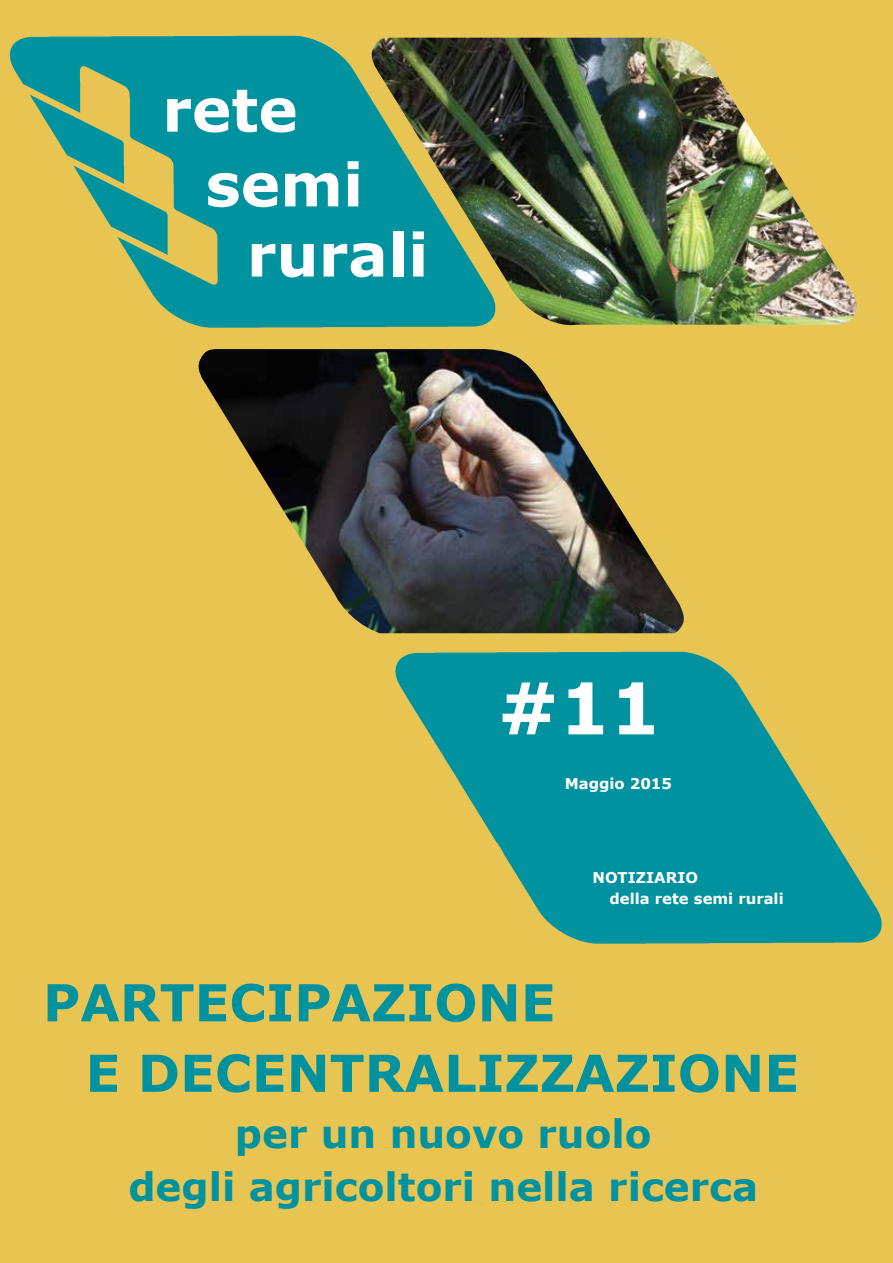
<style>
.page{position:relative;width:893px;height:1263px;background:#e8c453}
.page>*{position:absolute;margin:0;border:0;box-sizing:border-box;transform-origin:0 0}
.t1{font:700 71.25px "Verdana";color:#fff}
.t2{font:700 59.4px "Verdana";color:#fff}
.t3{font:700 51px "Verdana";color:#00929e}
.t4{font:700 39px/52.5px "Verdana";color:#00929e;text-align:center}
.t5{font:700 14.85px/20.9px "Verdana";color:#fff}
</style>
<div class="page">
<img style="left:9px;top:35px;width:360px;height:293px">
<img style="left:395px;top:651px;width:487px;height:293px">
<div style="left:162px;top:86px;width:200px;height:58px;background:#00929e"></div>
<div style="left:205px;top:161px;width:200px;height:58px;background:#00929e"></div>
<div style="left:247px;top:231px;width:190px;height:74px;background:#00929e"></div>
<img style="left:370px;top:38px;width:487px;height:289px">
<img style="left:198px;top:349px;width:486px;height:284px">
<h2 class="t2" style="left:162px;top:71px;width:137px">rete</h2>
<h2 class="t2" style="left:205px;top:146px;width:159px">semi</h2>
<h2 class="t2" style="left:247px;top:216px;width:183px">rurali</h2>
<h1 class="t1" style="left:497px;top:662px;width:165px">#11</h1>
<p class="t5" style="left:565px;top:773px;width:109px">Maggio 2015</p>
<p class="t5" style="left:609px;top:868px;width:176px;text-indent:-17px">NOTIZIARIO<br>della rete semi rurali</p>
<h3 class="t3" style="left:43px;top:969px;width:76px">Part</h3>
<h3 class="t3" style="left:194px;top:969px;width:108px">ecipazion</h3>
<h3 class="t3" style="left:521px;top:969px;width:36px">e</h3>
<h3 class="t3" style="left:85px;top:1040px;width:241px">e decentra</h3>
<h3 class="t3" style="left:444px;top:1040px;width:69px">lizzazion</h3>
<h3 class="t3" style="left:764px;top:1040px;width:36px">e</h3>
<p class="t4" style="left:128px;top:1108px;width:631px">per un nuovo ruolo<br>degli agricoltori nella ricerca</p>
</div>
